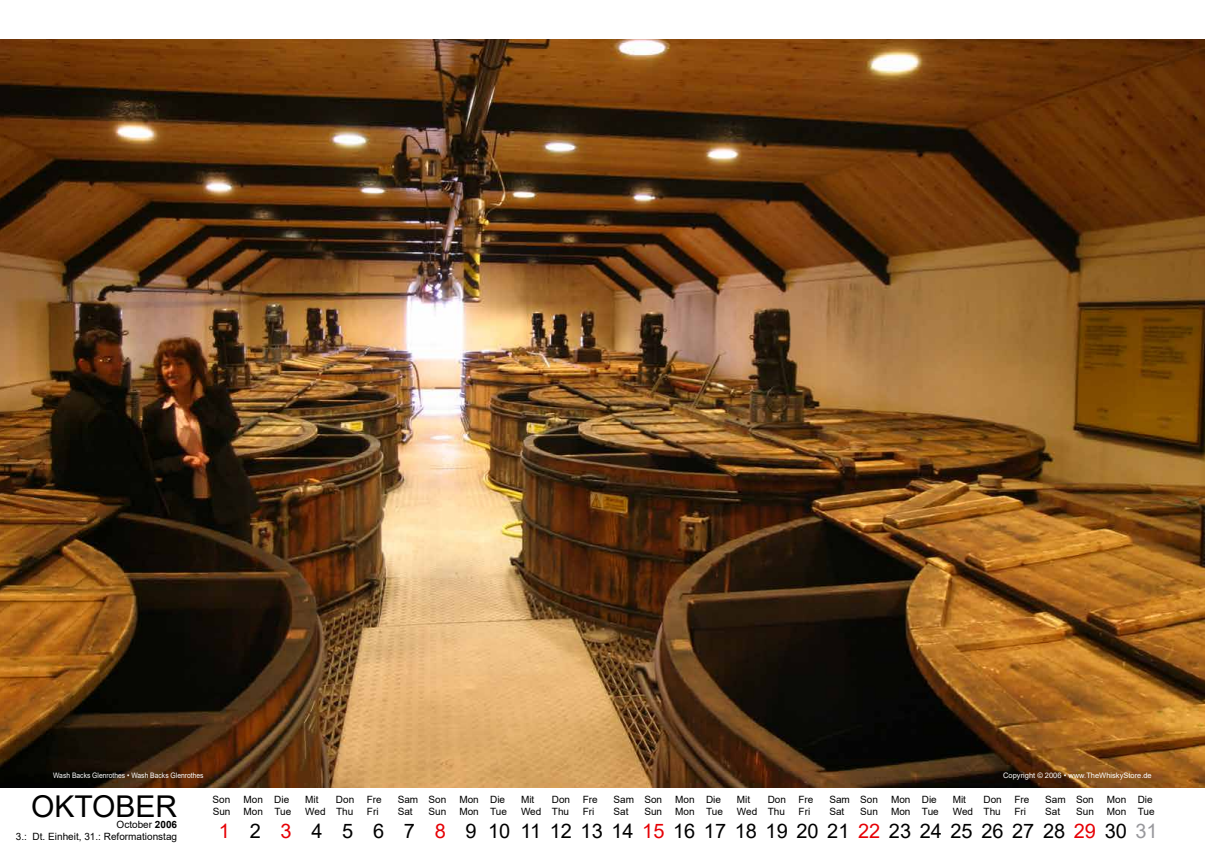
<style>
.page{position:relative;width:1205px;height:851px;background:#fff}
.page>*{position:absolute;margin:0;border:0;box-sizing:border-box;transform-origin:0 0}
.t1{font:30px "Arial";color:#000}
.t2{font:20px "Arial";color:#000}
.t3{font:10px/12px "Arial";color:#000;text-align:right}
.t4{font:7.5px "Arial";color:#fff;scale:.9 1}
.t5{font:7.5px "Arial";color:#fff}
.s1{color:#e60005}
.s2{color:#98989c}
.s3{font-weight:700}
</style>
<div class="page">
<img style="left:0;top:39px;width:1205px;height:748px">
<p class="t4" style="left:53px;top:770px;width:169px">Wash Backs Glenrothes • Wash Backs Glenrothes</p>
<p class="t5" style="left:1003px;top:770px;width:150px">Copyright © 2006 • www.TheWhiskyStore.de</p>
<h1 class="t1" style="left:31px;top:785px;width:148px">OKTOBER</h1>
<p class="t3" style="left:213px;top:793px;width:19px">Son</p>
<p class="t3" style="left:243px;top:793px;width:47px">Mon Die</p>
<p class="t3" style="left:305px;top:793px;width:15px">Mit</p>
<p class="t3" style="left:336px;top:793px;width:47px">Don Fre</p>
<p class="t3" style="left:398px;top:793px;width:50px">Sam Son</p>
<p class="t3" style="left:459px;top:793px;width:47px">Mon Die</p>
<p class="t3" style="left:521px;top:793px;width:15px">Mit</p>
<p class="t3" style="left:552px;top:793px;width:47px">Don Fre</p>
<p class="t3" style="left:613px;top:793px;width:50px">Sam Son</p>
<p class="t3" style="left:675px;top:793px;width:47px">Mon Die</p>
<p class="t3" style="left:737px;top:793px;width:15px">Mit</p>
<p class="t3" style="left:768px;top:793px;width:47px">Don Fre</p>
<p class="t3" style="left:829px;top:793px;width:50px">Sam Son</p>
<p class="t3" style="left:891px;top:793px;width:47px">Mon Die</p>
<p class="t3" style="left:952px;top:793px;width:15px">Mit</p>
<p class="t3" style="left:983px;top:793px;width:47px">Don Fre</p>
<p class="t3" style="left:1045px;top:793px;width:50px">Sam Son</p>
<p class="t3" style="left:1107px;top:793px;width:47px">Mon Die</p>
<p class="t3" style="left:213px;top:805px;width:19px">Sun</p>
<p class="t3" style="left:243px;top:805px;width:49px">Mon Tue</p>
<p class="t3" style="left:305px;top:805px;width:50px">Wed Thu</p>
<p class="t3" style="left:367px;top:805px;width:13px">Fri</p>
<p class="t3" style="left:398px;top:805px;width:17px">Sat</p>
<p class="t3" style="left:428px;top:805px;width:19px">Sun</p>
<p class="t3" style="left:459px;top:805px;width:49px">Mon Tue</p>
<p class="t3" style="left:521px;top:805px;width:50px">Wed Thu</p>
<p class="t3" style="left:583px;top:805px;width:13px">Fri</p>
<p class="t3" style="left:613px;top:805px;width:17px">Sat</p>
<p class="t3" style="left:644px;top:805px;width:19px">Sun</p>
<p class="t3" style="left:675px;top:805px;width:49px">Mon Tue</p>
<p class="t3" style="left:737px;top:805px;width:50px">Wed Thu</p>
<p class="t3" style="left:798px;top:805px;width:13px">Fri</p>
<p class="t3" style="left:829px;top:805px;width:17px">Sat</p>
<p class="t3" style="left:860px;top:805px;width:19px">Sun</p>
<p class="t3" style="left:891px;top:805px;width:49px">Mon Tue</p>
<p class="t3" style="left:953px;top:805px;width:50px">Wed Thu</p>
<p class="t3" style="left:1014px;top:805px;width:13px">Fri</p>
<p class="t3" style="left:1045px;top:805px;width:17px">Sat</p>
<p class="t3" style="left:1076px;top:805px;width:19px">Sun</p>
<p class="t3" style="left:1107px;top:805px;width:49px">Mon Tue</p>
<h2 class="t2" style="left:219px;top:816px;width:940px"><span class="s1">1</span> 2 <span class="s1">3</span> 4 5 6 7 <span class="s1">8</span> 9 1011121314<span class="s1">15</span>161718192021<span class="s1">22</span>232425262728<span class="s1">29</span>30<span class="s2">31</span></h2>
<p class="t3" style="left:16px;top:818px;width:163px">October <span class="s3">2006<br></span>3.: Dt. Einheit, 31.: Reformationstag</p>
</div>
